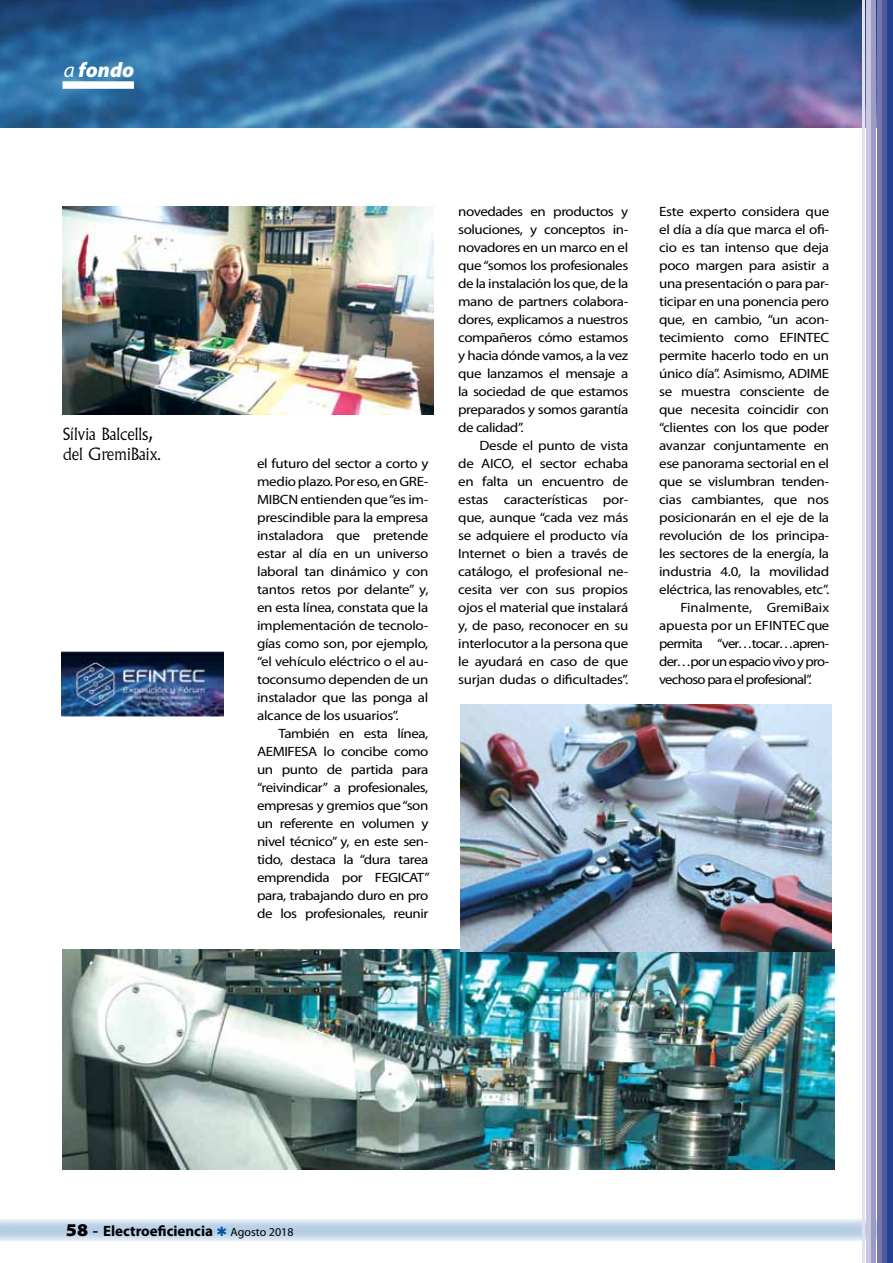
<style>
.page{position:relative;width:893px;height:1263px;background:#fff}
.page>*{position:absolute;margin:0;border:0;box-sizing:border-box;transform-origin:0 0}
.t1{font:italic 900 21px "Myriad Pro";color:#fff}
.t2{font:300 16.5px/19.8px "Albertus MT Std";color:#000}
.t3{font:700 15px "Myriad Pro";color:#000}
.t4{font:13.5px/18px "Myriad Pro";letter-spacing:-.02em;color:#000;text-align:justify;scale:1.11 1}
.t5{font:13.5px "Myriad Pro";letter-spacing:-.05em;color:#000;scale:1.09 1}
.t6{font:13.5px "Myriad Pro";color:#000;scale:1.09 1}
.s1{font-weight:400}
.s2{font-weight:900;font-stretch:semi-expanded;font-size:18px}
.s3{font-family:"Times New Roman";font-weight:400;font-size:18px}
.s4{font-weight:400;font-size:12px}
</style>
<div class="page">
<svg style="left:0;top:1219px;width:887px;height:22px;background:#c8d9eb"></svg>
<img style="left:0;top:0;width:887px;height:128px">
<hr style="left:866px;top:0;width:4px;height:1263px;background:#c8c7df">
<hr style="left:871px;top:0;width:4px;height:1263px;background:#9b9bc5">
<hr style="left:877px;top:0;width:4px;height:1263px;background:#7578b0">
<hr style="left:882px;top:0;width:4px;height:1263px;background:#4f5b9e">
<div style="left:887px;top:0;width:6px;height:1263px;background:#25408f"></div>
<hr style="left:862px;top:0;width:3px;height:1263px;background:#e1e0ed">
<img style="left:63px;top:206px;width:370px;height:209px">
<img style="left:63px;top:949px;width:772px;height:221px">
<img style="left:460px;top:704px;width:371px;height:247px">
<img style="left:62px;top:651px;width:161px;height:66px">
<div style="left:63px;top:81px;width:71px;height:8px;background:#fff"></div>
<svg style="left:217px;top:1226px;width:9px;height:10px"></svg>
<h1 class="t1" style="left:64px;top:58px;width:72px"><span class="s1">a</span> fondo</h1>
<p class="t2" style="left:63px;top:424px;width:99px">Sílvia Balcells, del GremiBaix.</p>
<p class="t4" style="left:257px;top:455px;width:156px">el futuro del sector a corto y medio plazo. Por eso, en GRE-MIBCN entienden que “es im&shy;prescindible para la empresa instaladora que pretende estar al día en un universo laboral tan dinámico y con tantos retos por delante” y, en esta línea, constata que la implementación de tecnolo&shy;gías como son, por ejemplo, “el vehículo eléctrico o el au&shy;toconsumo dependen de un instalador que las ponga al alcance de los usuarios”.</p>
<p class="t4" style="left:257px;top:725px;width:157px;text-indent:21px">También en esta línea, AEMIFESA lo concibe como un punto de partida para “reivindicar” a profesionales, empresas y gremios que “son un referente en volumen y nivel técnico” y, en este sen&shy;tido, destaca la “dura tarea emprendida por FEGICAT” para, trabajando duro en pro de los profesionales, reunir</p>
<p class="t4" style="left:458px;top:203px;width:155px">novedades en productos y soluciones, y conceptos in&shy;novadores en un marco en el que “somos los profesionales de la instalación los que, de la mano de partners colabora&shy;dores, explicamos a nuestros compañeros cómo estamos y hacia dónde vamos, a la vez que lanzamos el mensaje a la sociedad de que estamos preparados y somos garantía de calidad”.</p>
<p class="t4" style="left:458px;top:437px;width:155px;text-indent:21px">Desde el punto de vista de AICO, el sector echaba en falta un encuentro de estas características por&shy;que, aunque “cada vez más se adquiere el producto vía Internet o bien a través de catálogo, el profesional ne&shy;cesita ver con sus propios ojos el material que instalará y, de paso, reconocer en su interlocutor a la persona que le ayudará en caso de que surjan dudas o dificultades”.</p>
<p class="t4" style="left:659px;top:203px;width:155px">Este experto considera que</p>
<p class="t4" style="left:659px;top:221px;width:155px">el día a día que marca el ofi-</p>
<p class="t4" style="left:659px;top:239px;width:155px">cio es tan intenso que deja</p>
<p class="t4" style="left:659px;top:257px;width:155px">poco margen para asistir a</p>
<p class="t4" style="left:659px;top:275px;width:155px">una presentación o para par-</p>
<p class="t4" style="left:659px;top:293px;width:155px">ticipar en una ponencia pero</p>
<p class="t4" style="left:659px;top:311px;width:155px">que, en cambio, “un acon-</p>
<p class="t4" style="left:659px;top:329px;width:155px">tecimiento como EFINTEC</p>
<p class="t4" style="left:659px;top:347px;width:155px">permite hacerlo todo en un</p>
<p class="t4" style="left:659px;top:365px;width:155px">único día”. Asimismo, ADIME</p>
<p class="t4" style="left:659px;top:383px;width:155px">se muestra consciente de</p>
<p class="t4" style="left:659px;top:401px;width:155px">que necesita coincidir con</p>
<p class="t4" style="left:659px;top:419px;width:155px">“clientes con los que poder</p>
<p class="t4" style="left:659px;top:437px;width:155px">avanzar conjuntamente en</p>
<p class="t4" style="left:659px;top:455px;width:155px">ese panorama sectorial en el</p>
<p class="t4" style="left:659px;top:473px;width:155px">que se vislumbran tenden-</p>
<p class="t4" style="left:659px;top:491px;width:155px">cias cambiantes, que nos</p>
<p class="t4" style="left:659px;top:509px;width:155px">posicionarán en el eje de la</p>
<p class="t4" style="left:659px;top:527px;width:155px">revolución de los principa-</p>
<p class="t4" style="left:659px;top:545px;width:155px">les sectores de la energía, la</p>
<p class="t4" style="left:659px;top:563px;width:155px">industria 4.0, la movilidad</p>
<p class="t4" style="left:659px;top:581px;width:155px">eléctrica, las renovables, etc”.</p>
<p class="t6" style="left:680px;top:600px;width:138px">Finalmente, GremiBaix</p>
<p class="t6" style="left:659px;top:618px;width:158px">apuesta por un EFINTEC que</p>
<p class="t5" style="left:659px;top:636px;width:158px">permita “ver…tocar…apren-</p>
<p class="t5" style="left:659px;top:654px;width:158px">der…por un espacio vivo y pro-</p>
<p class="t5" style="left:659px;top:672px;width:141px">vechoso para el profesional”.</p>
<p class="t3" style="left:66px;top:1222px;width:229px"><span class="s2">58</span> <span class="s3">-</span> Electroeficiencia <span class="s4">Agosto 2018</span></p>
</div>
